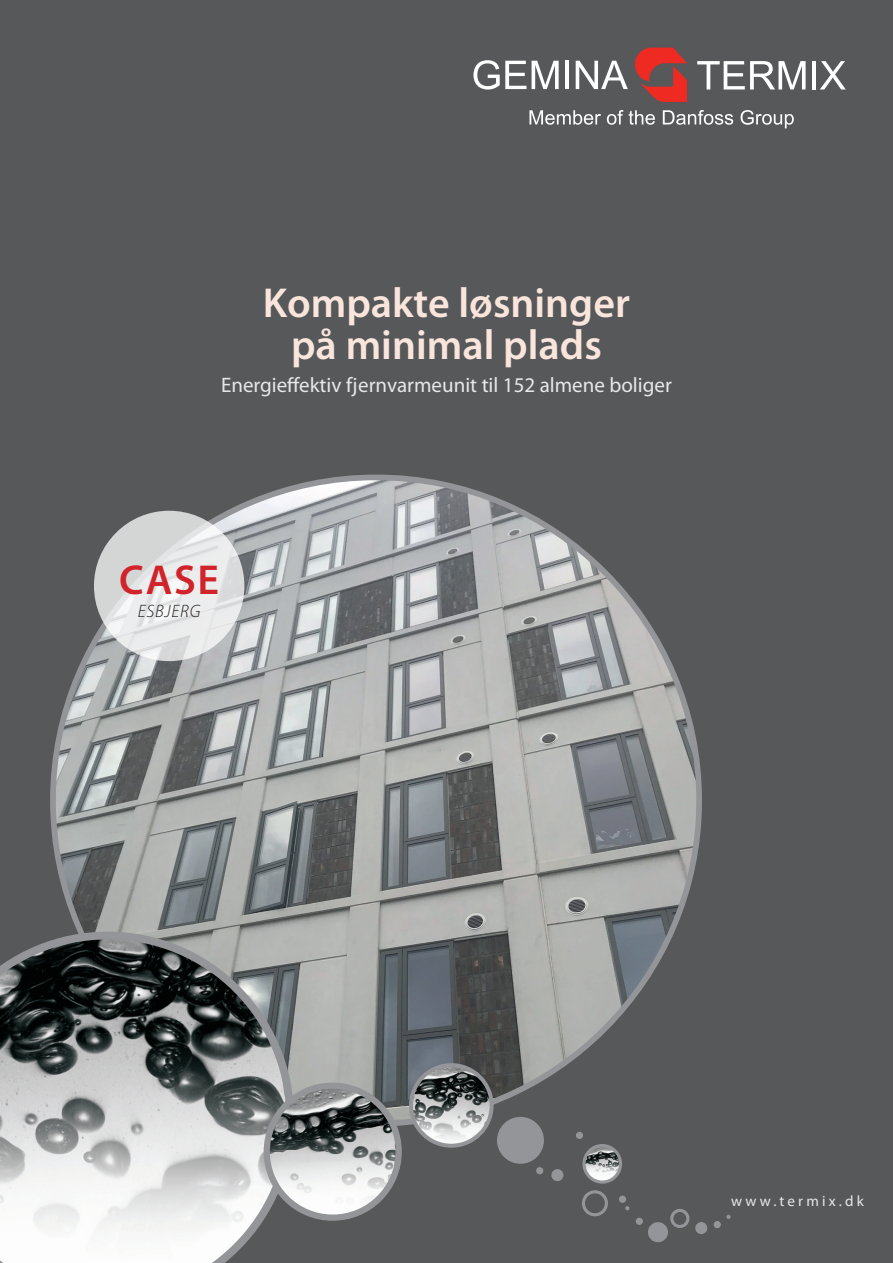
<style>
.page{position:relative;width:893px;height:1263px;background:#57585a}
.page>*{position:absolute;margin:0;border:0;box-sizing:border-box;transform-origin:0 0}
.t1{font:600 42px/42px "Myriad Pro";color:#f9e5dc;text-align:center}
.t2{font:600 42px "Myriad Pro";color:#d1232a}
.t3{font:21px "Myriad Pro";color:#e6e7e9}
.t4{font:italic 300 18px "Myriad Pro";letter-spacing:.04em;color:#231f20}
.t5{font:15px "Myriad Pro";letter-spacing:.21em;color:#e6e7e9}
</style>
<div class="page">
<svg style="left:473px;top:60px;width:53px;height:30px"></svg>
<svg style="left:532px;top:61px;width:27px;height:28px"></svg>
<hr style="left:565px;top:61px;width:4px;height:28px;background:#fff">
<svg style="left:576px;top:61px;width:52px;height:28px"></svg>
<svg style="left:697px;top:61px;width:109px;height:28px"></svg>
<hr style="left:812px;top:61px;width:4px;height:28px;background:#fff">
<svg style="left:820px;top:61px;width:26px;height:28px"></svg>
<svg style="left:529px;top:110px;width:72px;height:15px"></svg>
<svg style="left:607px;top:110px;width:16px;height:15px"></svg>
<svg style="left:629px;top:110px;width:26px;height:15px"></svg>
<svg style="left:663px;top:110px;width:70px;height:15px"></svg>
<svg style="left:740px;top:110px;width:54px;height:18px"></svg>
<svg style="left:635px;top:48px;width:52px;height:54px"></svg>
<img style="left:53px;top:481px;width:645px;height:642px">
<svg style="left:0;top:932px;width:294px;height:331px;background:#989a9b"></svg>
<img style="left:267px;top:1086px;width:132px;height:131px;border-radius:66px">
<div style="left:264px;top:1082px;width:138px;height:139px;border:6px solid #939598;border-radius:50%"></div>
<img style="left:411px;top:1065px;width:81px;height:81px;border-radius:40px">
<div style="left:409px;top:1063px;width:85px;height:85px;border:4px solid #939598;border-radius:50%"></div>
<div style="left:497px;top:1117px;width:47px;height:47px;background:#939598;border-radius:50%"></div>
<img style="left:584px;top:1145px;width:36px;height:37px;border-radius:18px">
<div style="left:582px;top:1144px;width:40px;height:40px;border:3px solid #939598;border-radius:50%"></div>
<div style="left:582px;top:1190px;width:26px;height:26px;border:3px solid #939598;border-radius:50%"></div>
<div style="left:648px;top:1222px;width:20px;height:20px;background:#939598;border-radius:50%"></div>
<div style="left:670px;top:1209px;width:19px;height:19px;border:3px solid #939598;border-radius:50%"></div>
<div style="left:695px;top:1222px;width:12px;height:12px;background:#939598;border-radius:50%"></div>
<div style="left:714px;top:1221px;width:7px;height:7px;background:#939598;border-radius:50%"></div>
<div style="left:619px;top:1195px;width:7px;height:8px;background:#939598;border-radius:50%"></div>
<div style="left:636px;top:1218px;width:7px;height:7px;background:#939598;border-radius:50%"></div>
<svg style="left:726px;top:1215px;width:5px;height:4px"></svg>
<svg style="left:625px;top:1206px;width:4px;height:4px"></svg>
<div style="left:576px;top:1132px;width:7px;height:7px;background:#939598;border-radius:50%"></div>
<div style="left:536px;top:1167px;width:7px;height:7px;background:#939598;border-radius:50%"></div>
<div style="left:551px;top:1169px;width:12px;height:12px;background:#939598;border-radius:50%"></div>
<svg style="left:94px;top:511px;width:150px;height:150px;background:#e1e2e3"></svg>
<h1 class="t1" style="left:263px;top:283px;width:368px">Kompakte løsninger på minimal plads</h1>
<p class="t3" style="left:221px;top:374px;width:452px">Energieffektiv fjernvarmeunit til 152 almene boliger</p>
<h1 class="t2" style="left:119px;top:557px;width:102px">CASE</h1>
<p class="t4" style="left:138px;top:601px;width:64px">ESBJERG</p>
<p class="t5" style="left:731px;top:1193px;width:134px">www.termix.dk</p>
</div>
